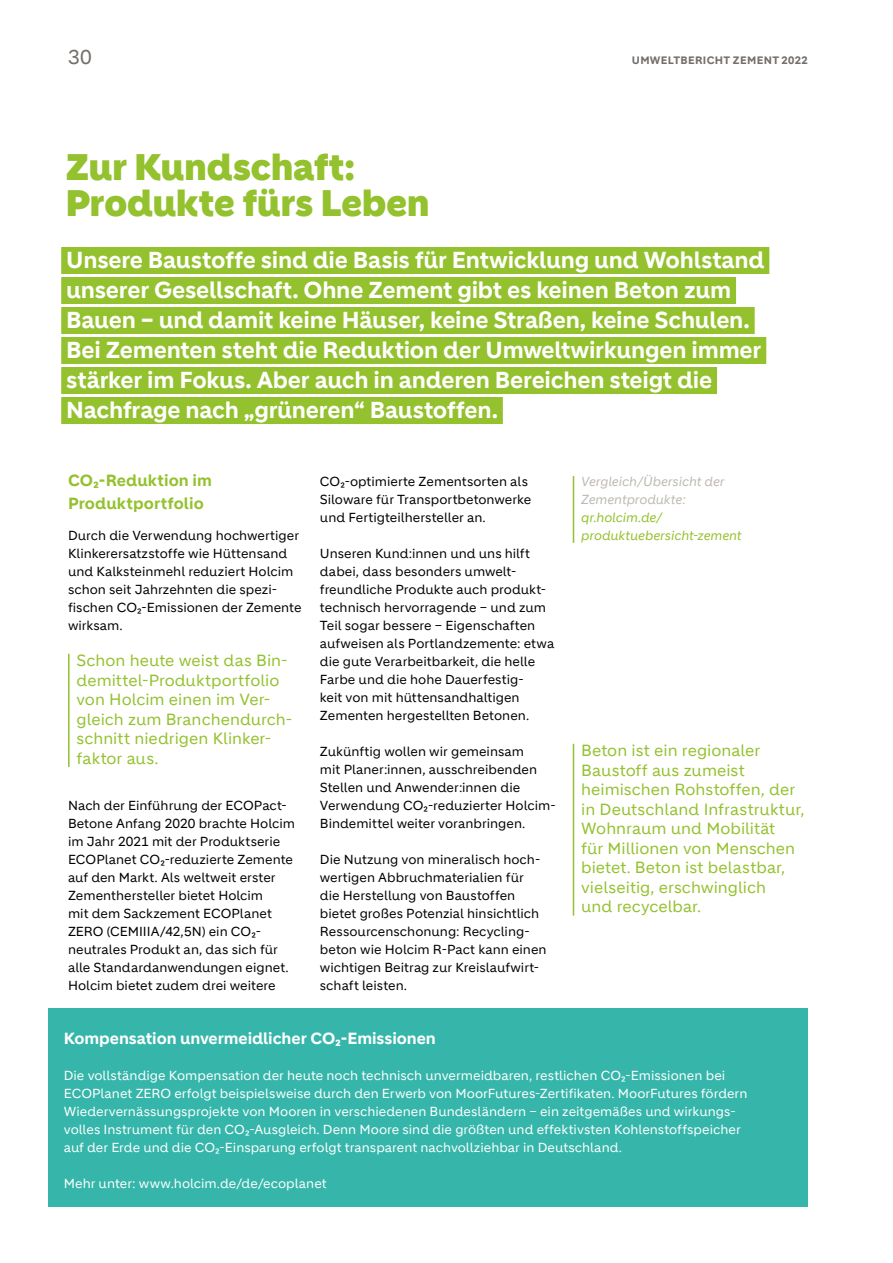
<style>
.page{position:relative;width:893px;height:1263px;background:#fff}
.page>*{position:absolute;margin:0;border:0;box-sizing:border-box;transform-origin:0 0}
.t1{font:900 36px/36px "Holcim Headline";color:#94c12e}
.t2{font:700 22.5px/30px "Holcim";letter-spacing:-.015em;color:#fff}
.t3{font:19.5px "Holcim";color:#756f6b}
.t4{font:15.75px/19.5px "Holcim";color:#94c12e}
.t5{font:700 15.75px "Holcim";letter-spacing:-.005em;color:#fff}
.t6{font:700 15.75px/22.5px "Holcim";letter-spacing:.005em;color:#94c12e}
.t7{font:12.75px/18px "Holcim";color:#000}
.t8{font:12.75px/18px "Holcim";color:#fff}
.t9{font:italic 12.75px/18px "Holcim";letter-spacing:-.01em;color:#beb9b3}
.t10{font:italic 12.75px/18px "Holcim";letter-spacing:-.01em;color:#94c12e}
.t11{font:700 10.5px "Holcim";letter-spacing:.03em;color:#756f6b}
</style>
<div class="page">
<hr style="left:68px;top:654px;width:2px;height:113px;background:#94c12e">
<div style="left:61px;top:247px;width:708px;height:27px;background:#94c12e"></div>
<div style="left:61px;top:277px;width:675px;height:27px;background:#94c12e"></div>
<div style="left:61px;top:307px;width:694px;height:27px;background:#94c12e"></div>
<div style="left:61px;top:337px;width:705px;height:27px;background:#94c12e"></div>
<div style="left:61px;top:367px;width:656px;height:27px;background:#94c12e"></div>
<div style="left:61px;top:397px;width:442px;height:27px;background:#94c12e"></div>
<hr style="left:573px;top:744px;width:1px;height:171px;background:#94c12e">
<hr style="left:573px;top:476px;width:1px;height:67px;background:#94c12e">
<div style="left:48px;top:1008px;width:760px;height:198px;background:#36b6aa"></div>
<h3 class="t3" style="left:68px;top:46px;width:25px">30</h3>
<p class="t11" style="left:632px;top:54px;width:177px">UMWELTBERICHT ZEMENT 2022</p>
<h1 class="t1" style="left:66px;top:150px;width:365px">Zur Kundschaft:<br>Produkte fürs Leben</h1>
<p class="t2" style="left:66px;top:245px;width:700px">Unsere Baustoffe sind die Basis für Entwicklung und Wohlstand unserer Gesellschaft. Ohne Zement gibt es keinen Beton zum Bauen – und damit keine Häuser, keine Straßen, keine Schulen.<br>Bei Zementen steht die Reduktion der Umweltwirkungen immer stärker im Fokus. Aber auch in anderen Bereichen steigt die Nachfrage nach „grüneren“ Baustoffen.</p>
<p class="t6" style="left:68px;top:469px;width:145px">CO₂-Reduktion im<br>Produktportfolio</p>
<p class="t7" style="left:68px;top:527px;width:235px">Durch die Verwendung hochwertiger<br>Klinkerersatzstoffe wie Hüttensand und Kalksteinmehl reduziert Holcim schon seit Jahrzehnten die spezi&shy;fischen CO₂-Emissionen der Zemente wirksam.</p>
<p class="t4" style="left:77px;top:651px;width:217px">Schon heute weist das Bin&shy;demittel-Produktportfolio von Holcim einen im Ver&shy;gleich zum Branchendurch&shy;schnitt niedrigen Klinker&shy;faktor aus.</p>
<p class="t7" style="left:68px;top:797px;width:228px">Nach der Einführung der ECOPact-Betone Anfang 2020 brachte Holcim im Jahr 2021 mit der Produktserie ECOPlanet CO₂-reduzierte Zemente auf den Markt. Als weltweit erster Zementhersteller bietet Holcim<br>mit dem Sackzement ECOPlanet ZERO (CEMIIIA/42,5N) ein CO₂- neutrales Produkt an, das sich für alle Standardanwendungen eignet.<br>Holcim bietet zudem drei weitere</p>
<p class="t7" style="left:320px;top:473px;width:213px">CO₂-optimierte Zementsorten als<br>Siloware für Transportbetonwerke und Fertigteilhersteller an.</p>
<p class="t7" style="left:320px;top:545px;width:236px">Unseren Kund:innen und uns hilft dabei, dass besonders umwelt&shy;freundliche Produkte auch produkt&shy;technisch hervorragende – und zum Teil sogar bessere – Eigenschaften aufweisen als Portlandzemente: etwa die gute Verarbeitbarkeit, die helle Farbe und die hohe Dauerfestig-<br>keit von mit hüttensandhaltigen Zementen hergestellten Betonen.</p>
<p class="t7" style="left:320px;top:743px;width:236px">Zukünftig wollen wir gemeinsam<br>mit Planer:innen, ausschreibenden Stellen und Anwender:innen die Verwendung CO₂‑reduzierter Holcim-Bindemittel weiter voranbringen.</p>
<p class="t7" style="left:320px;top:851px;width:228px">Die Nutzung von mineralisch hoch&shy;wertigen Abbruchmaterialien für die Herstellung von Baustoffen bietet großes Potenzial hinsichtlich<br>Ressourcenschonung: Recycling&shy;beton wie Holcim R-Pact kann einen wichtigen Beitrag zur Kreislaufwirt&shy;schaft leisten.</p>
<p class="t9" style="left:581px;top:473px;width:145px">Vergleich/Übersicht der<br>Zementprodukte:</p>
<p class="t10" style="left:581px;top:509px;width:162px">qr.holcim.de/ produktuebersicht-zement</p>
<p class="t4" style="left:581px;top:741px;width:225px">Beton ist ein regionaler<br>Baustoff aus zumeist heimischen Rohstoffen, der in Deutschland Infrastruktur,<br>Wohnraum und Mobilität<br>für Millionen von Menschen bietet. Beton ist belastbar, vielseitig, erschwinglich<br>und recycelbar.</p>
<p class="t5" style="left:64px;top:1029px;width:374px">Kompensation unvermeidlicher CO₂-Emissionen</p>
<p class="t8" style="left:64px;top:1067px;width:685px">Die vollständige Kompensation der heute noch technisch unvermeidbaren, restlichen CO₂-Emissionen bei ECOPlanet ZERO erfolgt beispielsweise durch den Erwerb von MoorFutures-Zertifikaten. MoorFutures fördern Wiedervernässungsprojekte von Mooren in verschiedenen Bundesländern – ein zeitgemäßes und wirkungs&shy;volles Instrument für den CO₂-Ausgleich. Denn Moore sind die größten und effektivsten Kohlenstoffspeicher auf der Erde und die CO₂-Einsparung erfolgt transparent nachvollziehbar in Deutschland.</p>
<p class="t8" style="left:64px;top:1175px;width:264px">Mehr unter: www.holcim.de/de/ecoplanet</p>
</div>
